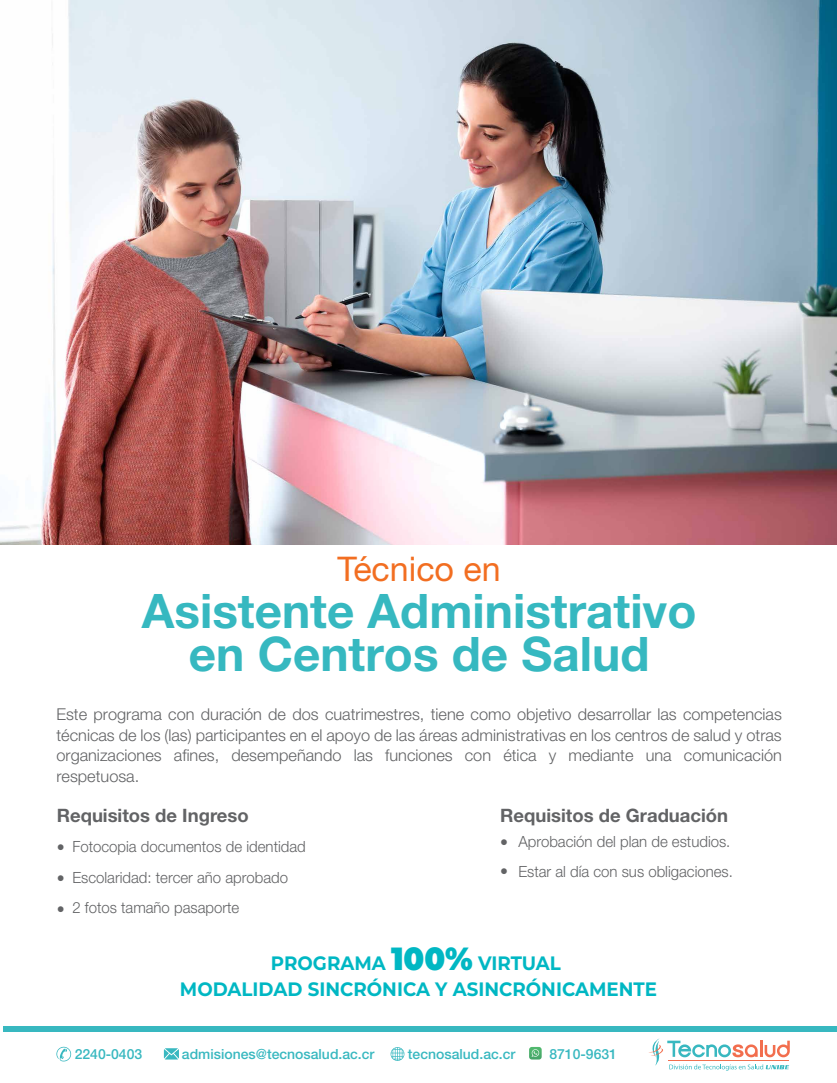
<style>
.page{position:relative;width:837px;height:1083px;background:#fff}
.page>*{position:absolute;margin:0;border:0;box-sizing:border-box;transform-origin:0 0}
.t1{font:700 47.62px/43.5px "Helvetica Neue LT Std";color:#36b8c0;text-align:center}
.t2{font:33.97px "Helvetica Neue LT Std";color:#f26e21}
.t3{font:700 19.42px/26.2px "Montserrat";color:#00b7c3;text-align:center;scale:.94 1}
.t4{font:700 18.45px "Helvetica Neue LT Std";color:#626365}
.t5{font:300 16.35px/20.4px "Helvetica Neue LT Std";color:#626365;text-align:justify}
.t6{font:300 15.45px/30.5px "Helvetica Neue LT Std";color:#626365}
.t7{font:500 13.95px "Helvetica Neue LT Std";color:#38b8c0}
.s1{font-weight:900;font-size:32.03px}
</style>
<div class="page">
<img style="left:0;top:0;width:836px;height:544px">
<div style="left:3px;top:1025px;width:833px;height:6px;background:#38b8c0"></div>
<svg style="left:164px;top:1048px;width:15px;height:11px"></svg>
<svg style="left:390px;top:1047px;width:14px;height:13px"></svg>
<svg style="left:56px;top:1046px;width:15px;height:15px"></svg>
<svg style="left:529px;top:1046px;width:12px;height:13px"></svg>
<svg style="left:649px;top:1038px;width:140px;height:32px"></svg>
<h2 class="t2" style="left:337px;top:549px;width:165px">Técnico en</h2>
<h1 class="t1" style="left:142px;top:587px;width:556px">Asistente Administrativo en Centros de Salud</h1>
<p class="t5" style="left:56px;top:704px;width:726px">Este programa con duración de dos cuatrimestres, tiene como objetivo desarrollar las competencias técnicas de los (las) participantes en el apoyo de las áreas administrativas en los centros de salud y otras organizaciones afines, desempeñando las funciones con ética y mediante una comunicación respetuosa.</p>
<p class="t4" style="left:57px;top:803px;width:193px">Requisitos de Ingreso</p>
<p class="t5" style="left:57px;top:830px;width:9px;line-height:31.3px">• • •</p>
<p class="t4" style="left:500px;top:803px;width:229px">Requisitos de Graduación</p>
<p class="t5" style="left:500px;top:827px;width:9px;line-height:29.1px">• •</p>
<p class="t6" style="left:72px;top:831px;width:235px">Fotocopia documentos de identidad<br>Escolaridad: tercer año aprobado<br>2 fotos tamaño pasaporte</p>
<p class="t6" style="left:518px;top:825px;width:216px">Aprobación del plan de estudios.<br>Estar al día con sus obligaciones.</p>
<p class="t3" style="left:180px;top:948px;width:509px">PROGRAMA <span class="s1">100%</span> VIRTUAL<br>MODALIDAD SINCRÓNICA Y ASINCRÓNICAMENTE</p>
<p class="t7" style="left:75px;top:1045px;width:69px">2240-0403</p>
<p class="t7" style="left:182px;top:1045px;width:194px">admisiones@tecnosalud.ac.cr</p>
<p class="t7" style="left:408px;top:1045px;width:109px">tecnosalud.ac.cr</p>
<p class="t7" style="left:549px;top:1045px;width:69px">8710-9631</p>
</div>
